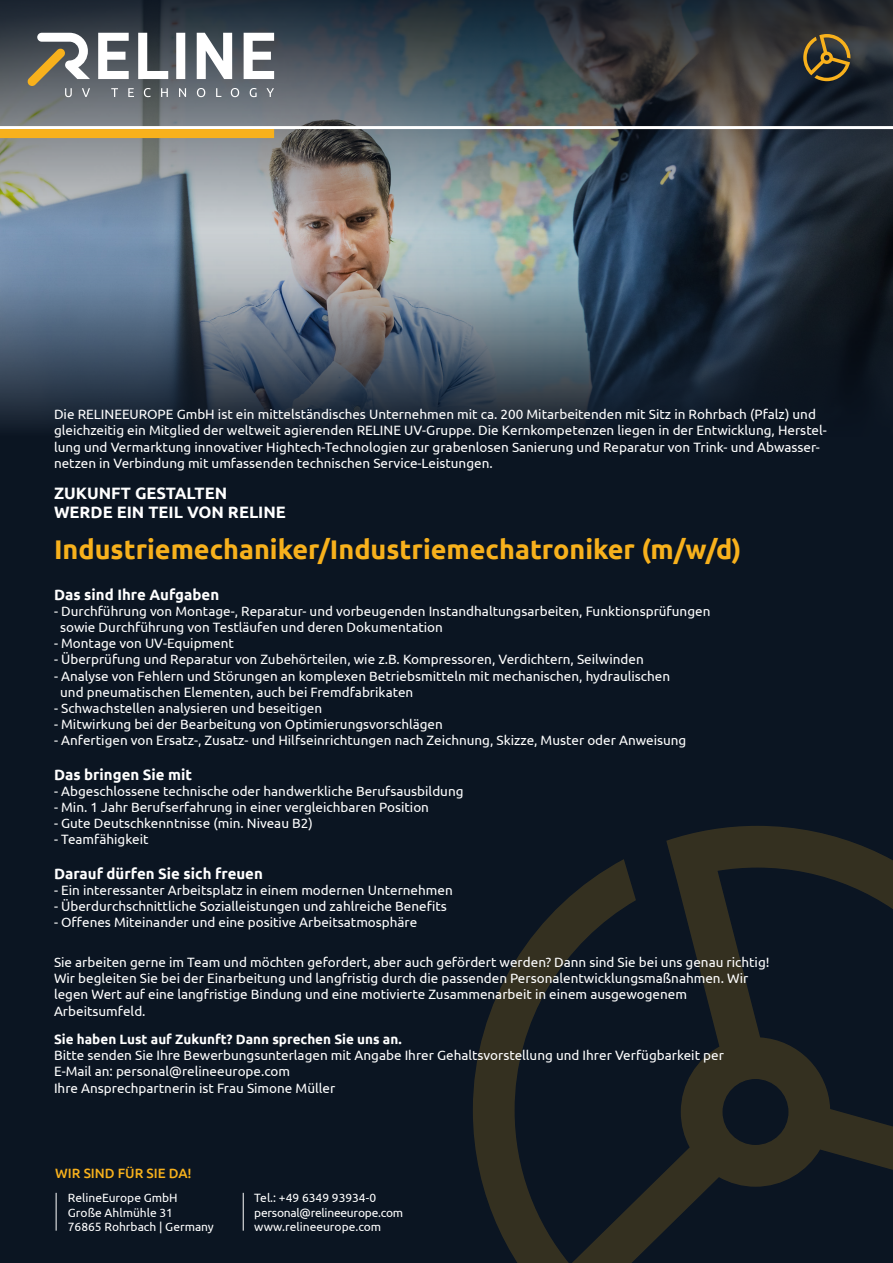
<style>
.page{position:relative;width:893px;height:1263px;background:#0b1522}
.page>*{position:absolute;margin:0;border:0;box-sizing:border-box;transform-origin:0 0}
.t1{font:700 27px "Ubuntu";color:#f8b11c}
.t2{font:700 16.5px/19.8px "Ubuntu";color:#fff}
.t3{font:700 15px "Ubuntu";color:#fff}
.t4{font:13.5px/16.2px "Ubuntu";color:#fff}
.t5{font:700 13.5px "Ubuntu";color:#fff}
.t6{font:500 13.5px "Ubuntu";color:#f8b11c}
.t7{font:12px/14.4px "Ubuntu";color:#fff}
</style>
<div class="page">
<img style="left:0;top:0;width:893px;height:217px">
<svg style="left:0;top:217px;width:893px;height:211px"></svg>
<svg style="left:473px;top:826px;width:420px;height:437px"></svg>
<svg style="left:111px;top:88px;width:7px;height:9px"></svg>
<svg style="left:128px;top:88px;width:6px;height:9px"></svg>
<svg style="left:144px;top:88px;width:7px;height:9px"></svg>
<svg style="left:161px;top:88px;width:7px;height:9px"></svg>
<svg style="left:179px;top:88px;width:7px;height:9px"></svg>
<svg style="left:197px;top:88px;width:8px;height:9px"></svg>
<svg style="left:216px;top:88px;width:5px;height:9px"></svg>
<svg style="left:231px;top:88px;width:8px;height:9px"></svg>
<svg style="left:250px;top:88px;width:7px;height:9px"></svg>
<svg style="left:267px;top:88px;width:7px;height:9px"></svg>
<svg style="left:98px;top:33px;width:176px;height:46px;background:#a0a4a8"></svg>
<svg style="left:27px;top:33px;width:63px;height:64px;background:#8a867b"></svg>
<hr style="left:0;top:126px;width:893px;height:3px;background:#fff">
<div style="left:0;top:129px;width:274px;height:9px;background:#f8b11c"></div>
<svg style="left:803px;top:34px;width:47px;height:47px"></svg>
<hr style="left:56px;top:1193px;width:1px;height:38px;background:#fff">
<hr style="left:243px;top:1193px;width:1px;height:38px;background:#fff">
<p class="t4" style="left:54px;top:406px;width:774px">Die RELINEEUROPE GmbH ist ein mittelständisches Unternehmen mit ca. 200 Mitarbeitenden mit Sitz in Rohrbach (Pfalz) und gleichzeitig ein Mitglied der weltweit agierenden RELINE UV-Gruppe. Die Kernkompetenzen liegen in der Entwicklung, Herstel&shy;lung und Vermarktung innovativer Hightech-Technologien zur grabenlosen Sanierung und Reparatur von Trink- und Abwasser&shy;netzen in Verbindung mit umfassenden technischen Service-Leistungen.</p>
<p class="t2" style="left:54px;top:483px;width:233px">ZUKUNFT GESTALTEN<br>WERDE EIN TEIL VON RELINE</p>
<h1 class="t1" style="left:54px;top:533px;width:689px">Industriemechaniker/Industriemechatroniker (m/w/d)</h1>
<p class="t3" style="left:54px;top:585px;width:167px">Das sind Ihre Aufgaben</p>
<p class="t4" style="left:60px;top:602px;width:652px;text-indent:-6px">- Durchführung von Montage-, Reparatur- und vorbeugenden Instandhaltungsarbeiten, Funktionsprüfungen sowie Durchführung von Testläufen und deren Dokumentation</p>
<p class="t4" style="left:54px;top:635px;width:181px">- Montage von UV-Equipment</p>
<p class="t4" style="left:54px;top:651px;width:591px">- Überprüfung und Reparatur von Zubehörteilen, wie z.B. Kompressoren, Verdichtern, Seilwinden</p>
<p class="t4" style="left:60px;top:667px;width:611px;text-indent:-6px">- Analyse von Fehlern und Störungen an komplexen Betriebsmitteln mit mechanischen, hydraulischen und pneumatischen Elementen, auch bei Fremdfabrikaten</p>
<p class="t4" style="left:54px;top:700px;width:270px">- Schwachstellen analysieren und beseitigen</p>
<p class="t4" style="left:54px;top:716px;width:390px">- Mitwirkung bei der Bearbeitung von Optimierungsvorschlägen</p>
<p class="t4" style="left:54px;top:732px;width:634px">- Anfertigen von Ersatz-, Zusatz- und Hilfseinrichtungen nach Zeichnung, Skizze, Muster oder Anweisung</p>
<p class="t3" style="left:54px;top:765px;width:140px">Das bringen Sie mit</p>
<p class="t4" style="left:54px;top:782px;width:411px">- Abgeschlossene technische oder handwerkliche Berufsausbildung</p>
<p class="t4" style="left:54px;top:799px;width:377px">- Min. 1 Jahr Berufserfahrung in einer vergleichbaren Position</p>
<p class="t4" style="left:54px;top:815px;width:260px">- Gute Deutschkenntnisse (min. Niveau B2)</p>
<p class="t4" style="left:54px;top:831px;width:96px">- Teamfähigkeit</p>
<p class="t3" style="left:54px;top:864px;width:210px">Darauf dürfen Sie sich freuen</p>
<p class="t4" style="left:54px;top:881px;width:400px">- Ein interessanter Arbeitsplatz in einem modernen Unternehmen</p>
<p class="t4" style="left:54px;top:898px;width:394px">- Überdurchschnittliche Sozialleistungen und zahlreiche Benefits</p>
<p class="t4" style="left:54px;top:914px;width:365px">- Offenes Miteinander und eine positive Arbeitsatmosphäre</p>
<p class="t4" style="left:54px;top:954px;width:717px">Sie arbeiten gerne im Team und möchten gefordert, aber auch gefördert werden? Dann sind Sie bei uns genau richtig!<br>Wir begleiten Sie bei der Einarbeitung und langfristig durch die passenden Personalentwicklungsmaßnahmen. Wir legen Wert auf eine langfristige Bindung und eine motivierte Zusammenarbeit in einem ausgewogenem Arbeitsumfeld.</p>
<p class="t5" style="left:54px;top:1031px;width:349px">Sie haben Lust auf Zukunft? Dann sprechen Sie uns an.</p>
<p class="t4" style="left:54px;top:1047px;width:671px">Bitte senden Sie Ihre Bewerbungsunterlagen mit Angabe Ihrer Gehaltsvorstellung und Ihrer Verfügbarkeit per<br>E-Mail an: personal@relineeurope.com<br>Ihre Ansprechpartnerin ist Frau Simone Müller</p>
<p class="t6" style="left:55px;top:1164px;width:138px">WIR SIND FÜR SIE DA!</p>
<p class="t7" style="left:68px;top:1190px;width:148px">RelineEurope GmbH<br>Große Ahlmühle 31<br>76865 Rohrbach | Germany</p>
<p class="t7" style="left:254px;top:1190px;width:151px">Tel.: +49 6349 93934-0 personal@relineeurope.com www.relineeurope.com</p>
</div>
